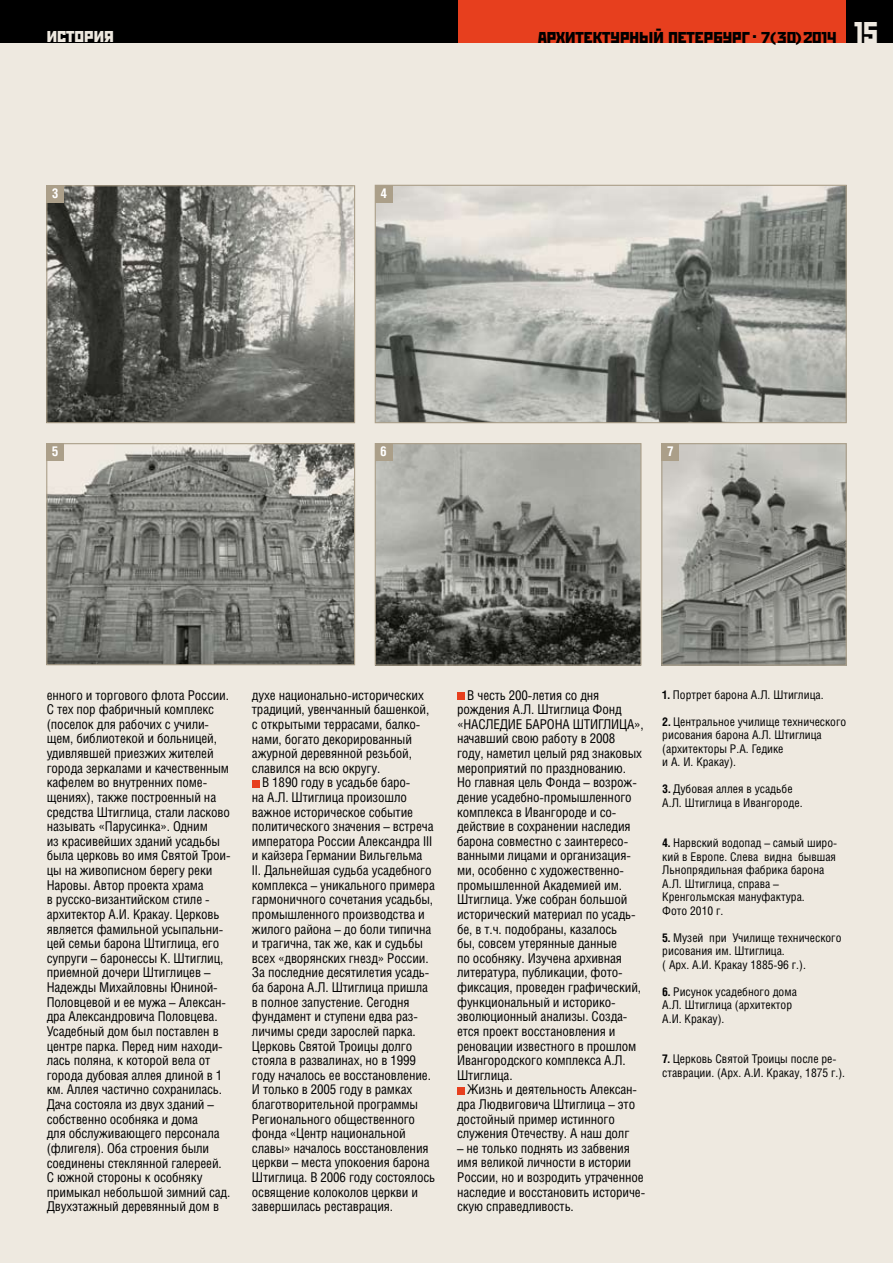
<style>
.page{position:relative;width:893px;height:1263px;background:#eee9e0}
.page>*{position:absolute;margin:0;border:0;box-sizing:border-box;transform-origin:0 0}
.t1{font:19.95px "Stenberg C";color:#000}
.t2{font:19.95px "Stenberg C";color:#eee9e0}
.t3{font:15.75px "Stenberg C";letter-spacing:-.015em;color:#000;scale:1.22 1}
.t4{font:13.5px/14.5px "Helios Cond";letter-spacing:-.01em;color:#000}
.t5{font:700 13.5px "Helios Cond";color:#fff}
.t6{font:12px/13.5px "Helios Cond";color:#000}
.s1{font-size:30px;color:#eee9e0}
.s2{font-weight:700}
</style>
<div class="page">
<div style="left:457px;top:0;width:389px;height:43px;background:#e73f1e"></div>
<div style="left:0;top:0;width:457px;height:43px;background:#000"></div>
<div style="left:846px;top:0;width:47px;height:43px;background:#000"></div>
<div style="left:252px;top:780px;width:7px;height:7px;background:#e73f1e"></div>
<div style="left:457px;top:692px;width:7px;height:8px;background:#e73f1e"></div>
<div style="left:457px;top:1087px;width:7px;height:7px;background:#e73f1e"></div>
<img style="left:377px;top:187px;width:468px;height:234px">
<div style="left:375px;top:185px;width:472px;height:238px;border:1px solid #ab9f89"></div>
<img style="left:48px;top:445px;width:305px;height:218px">
<div style="left:46px;top:443px;width:309px;height:222px;border:1px solid #ab9f89"></div>
<img style="left:48px;top:187px;width:305px;height:234px">
<div style="left:46px;top:185px;width:309px;height:238px;border:1px solid #ab9f89"></div>
<img style="left:377px;top:445px;width:262px;height:219px">
<div style="left:375px;top:443px;width:266px;height:223px;border:1px solid #ab9f89"></div>
<img style="left:663px;top:445px;width:182px;height:219px">
<div style="left:661px;top:443px;width:186px;height:223px;border:1px solid #ab9f89"></div>
<div style="left:46px;top:185px;width:18px;height:18px;background:#ab9f89"></div>
<div style="left:375px;top:185px;width:18px;height:18px;background:#ab9f89"></div>
<div style="left:46px;top:443px;width:18px;height:18px;background:#ab9f89"></div>
<div style="left:375px;top:443px;width:18px;height:18px;background:#ab9f89"></div>
<div style="left:661px;top:443px;width:18px;height:18px;background:#ab9f89"></div>
<h1 class="t2" style="left:47px;top:25px;width:69px">история</h1>
<p class="t3" style="left:761px;top:28px;width:97px">7(30)2014 <span class="s1">15</span></p>
<h1 class="t1" style="left:538px;top:25px;width:220px">архитектурный петербург .</h1>
<p class="t5" style="left:52px;top:185px;width:8px">3</p>
<p class="t5" style="left:380px;top:185px;width:8px">4</p>
<p class="t5" style="left:52px;top:443px;width:8px">5</p>
<p class="t5" style="left:380px;top:443px;width:8px">6</p>
<p class="t5" style="left:667px;top:443px;width:8px">7</p>
<p class="t4" style="left:47px;top:687px;width:185px">енного и торгового флота России.<br>С тех пор фабричный комплекс (поселок для рабочих с учили&shy;щем, библиотекой и больницей, удивлявшей приезжих жителей города зеркалами и качественным кафелем во внутренних поме&shy;щениях), также построенный на средства Штиглица, стали ласково называть «Парусинка». Одним<br>из красивейших зданий усадьбы была церковь во имя Святой Трои&shy;цы на живописном берегу реки<br>Наровы. Автор проекта храма<br>в русско-византийском стиле - архитектор А.И. Кракау. Церковь является фамильной усыпальни&shy;цей семьи барона Штиглица, его супруги – баронессы К. Штиглиц, приемной дочери Штиглицев –<br>Надежды Михайловны Юниной-<br>Половцевой и ее мужа – Алексан&shy;дра Александровича Половцева.<br>Усадебный дом был поставлен в центре парка. Перед ним находи&shy;лась поляна, к которой вела от города дубовая аллея длиной в 1 км. Аллея частично сохранилась.<br>Дача состояла из двух зданий – собственно особняка и дома<br>для обслуживающего персонала (флигеля). Оба строения были соединены стеклянной галереей.<br>С южной стороны к особняку примыкал небольшой зимний сад.<br>Двухэтажный деревянный дом в</p>
<p class="t4" style="left:252px;top:687px;width:179px">духе национально-исторических традиций, увенчанный башенкой, с открытыми террасами, балко&shy;нами, богато декорированный ажурной деревянной резьбой, славился на всю округу.</p>
<p class="t4" style="left:252px;top:775px;width:185px;text-indent:10px">В 1890 году в усадьбе баро-<br>на А.Л. Штиглица произошло важное историческое событие политического значения – встреча императора России Александра III и кайзера Германии Вильгельма<br>II. Дальнейшая судьба усадебного комплекса – уникального примера гармоничного сочетания усадьбы, промышленного производства и жилого района – до боли типична и трагична, так же, как и судьбы всех «дворянских гнезд» России.<br>За последние десятилетия усадь&shy;ба барона А.Л. Штиглица пришла в полное запустение. Сегодня фундамент и ступени едва раз&shy;личимы среди зарослей парка.<br>Церковь Святой Троицы долго стояла в развалинах, но в 1999 году началось ее восстановление.<br>И только в 2005 году в рамках благотворительной программы<br>Регионального общественного фонда «Центр национальной славы» началось восстановления церкви – места упокоения барона<br>Штиглица. В 2006 году состоялось освящение колоколов церкви и завершилась реставрация.</p>
<p class="t4" style="left:457px;top:687px;width:188px;text-indent:10px">В честь 200-летия со дня рождения А.Л. Штиглица Фонд «НАСЛЕДИЕ БАРОНА ШТИГЛИЦА», начавший свою работу в 2008 году, наметил целый ряд знаковых мероприятий по празднованию.<br>Но главная цель Фонда – возрож&shy;дение усадебно-промышленного комплекса в Ивангороде и со&shy;действие в сохранении наследия барона совместно с заинтересо&shy;ванными лицами и организация&shy;ми, особенно с художественно&shy;промышленной Академией им.<br>Штиглица. Уже собран большой исторический материал по усадь&shy;бе, в т.ч. подобраны, казалось<br>бы, совсем утерянные данные<br>по особняку. Изучена архивная литература, публикации, фото&shy;фиксация, проведен графический, функциональный и историко&shy;эволюционный анализы. Созда&shy;ется проект восстановления и реновации известного в прошлом<br>Ивангородского комплекса А.Л.<br>Штиглица.</p>
<p class="t4" style="left:457px;top:1082px;width:181px;text-indent:10px">Жизнь и деятельность Алексан&shy;дра Людвиговича Штиглица – это достойный пример истинного служения Отечеству. А наш долг</p>
<p class="t4" style="left:457px;top:1140px;width:190px">– не только поднять из забвения имя великой личности в истории<br>России, но и возродить утраченное наследие и восстановить историче&shy;скую справедливость.</p>
<p class="t6" style="left:662px;top:687px;width:163px"><span class="s2">1.</span> Портрет барона А.Л. Штиглица.</p>
<p class="t6" style="left:662px;top:714px;width:185px"><span class="s2">2.</span> Центральное училище технического рисования барона А.Л. Штиглица (архитекторы Р.А. Гедике<br>и А. И. Кракау).</p>
<p class="t6" style="left:662px;top:782px;width:142px"><span class="s2">3.</span> Дубовая аллея в усадьбе<br>А.Л. Штиглица в Ивангороде.</p>
<p class="t6" style="left:662px;top:836px;width:176px"><span class="s2">4.</span> Нарвский водопад – самый широ&shy;кий в Европе. Слева видна бывшая<br>Льнопрядильная фабрика барона<br>А.Л. Штиглица, справа –<br>Кренгольмская мануфактура.<br>Фото 2010 г.</p>
<p class="t6" style="left:662px;top:930px;width:181px"><span class="s2">5.</span> Музей при Училище технического рисования им. Штиглица.<br>( Арх. А.И. Кракау 1885-96 г.).</p>
<p class="t6" style="left:662px;top:984px;width:136px"><span class="s2">6.</span> Рисунок усадебного дома<br>А.Л. Штиглица (архитектор<br>А.И. Кракау).</p>
<p class="t6" style="left:662px;top:1052px;width:184px"><span class="s2">7.</span> Церковь Святой Троицы после ре&shy;ставрации. (Арх. А.И. Кракау, 1875 г.).</p>
</div>
